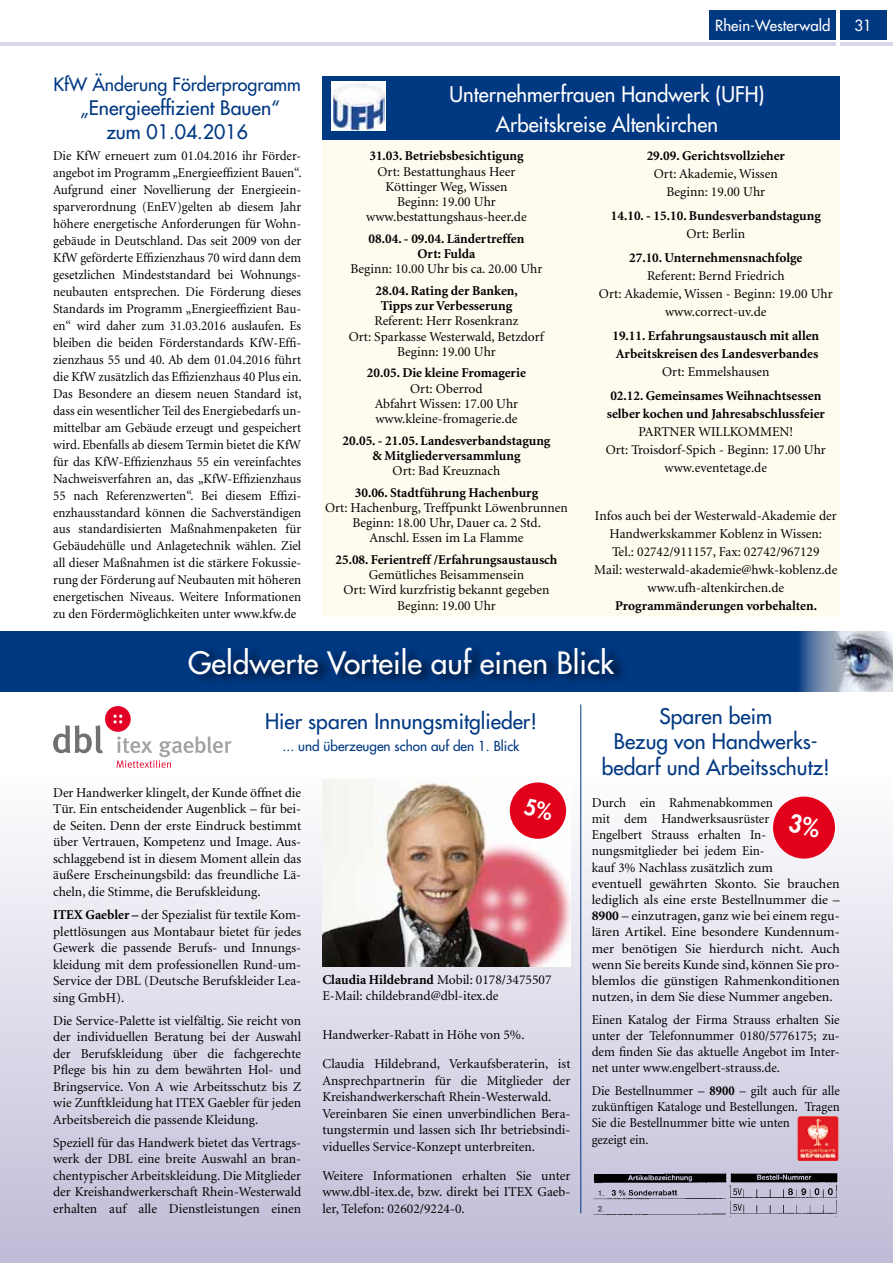
<style>
.page{position:relative;width:893px;height:1263px;background:#fff}
.page>*{position:absolute;margin:0;border:0;box-sizing:border-box;transform-origin:0 0}
.t1{font:30px "Futura LT";color:#fff}
.t2{font:21px/25.2px "Futura LT";color:#003882;text-align:center}
.t3{font:21px/30.5px "Futura LT";color:#fff;text-align:center}
.t4{font:19.5px/24px "Futura LT";color:#003882;text-align:center}
.t5{font:18px "Futura LT";color:#003882}
.t6{font:15px "Futura LT";color:#fff}
.t7{font:13.5px/16.5px "Minion LT";color:#000;text-align:center}
.t8{font:13.5px/17px "Minion LT";color:#000;text-align:justify;scale:.96 1}
.t9{font:700 13.5px/15.1px "Minion LT";color:#000;text-align:center}
.t10{font:13.5px/16.2px "Minion LT";color:#000;scale:.95 1}
.t11{font:13.5px "Futura LT";color:#003882}
.s1{font-weight:700}
</style>
<div class="page">
<hr style="left:0;top:43px;width:893px;height:3px;background:#d8d7ea">
<div style="left:709px;top:10px;width:178px;height:30px;background:#003882"></div>
<hr style="left:836px;top:0;width:4px;height:46px;background:#fff">
<div style="left:322px;top:77px;width:518px;height:540px;background:#fffbef"></div>
<div style="left:1px;top:772px;width:892px;height:491px;background:linear-gradient(to bottom,#fefefe,#bebbd7)"></div>
<img style="left:592px;top:1172px;width:248px;height:44px">
<img style="left:796px;top:1116px;width:44px;height:45px">
<div style="left:773px;top:796px;width:62px;height:62px;background:#e2001a;border-radius:50%"></div>
<img style="left:322px;top:780px;width:248px;height:187px">
<hr style="left:580px;top:704px;width:1px;height:509px;background:#003882">
<svg style="left:53px;top:706px;width:179px;height:62px"></svg>
<div style="left:1px;top:631px;width:892px;height:61px;background:#003882"></div>
<div style="left:189px;top:643px;width:440px;height:43px;background:#000;opacity:.7"></div>
<img style="left:799px;top:631px;width:94px;height:61px">
<div style="left:510px;top:782px;width:56px;height:57px;background:#e2001a;border-radius:50%"></div>
<div style="left:322px;top:77px;width:518px;height:63px;background:#003882"></div>
<svg style="left:384px;top:81px;width:2px;height:50px"></svg>
<img style="left:332px;top:81px;width:52px;height:50px">
<h3 class="t5" style="left:53px;top:72px;width:249px">KfW Änderung Förderprogramm</h3>
<h3 class="t4" style="left:80px;top:95px;width:201px">„Energieeffizient Bauen“ zum 01.04.2016</h3>
<p class="t8" style="left:53px;top:147px;width:260px">Die KfW erneuert zum 01.04.2016 ihr Förder&shy;angebot im Programm „Energieeffizient Bauen“.<br>Aufgrund einer Novellierung der Energieein&shy;sparverordnung (EnEV)gelten ab diesem Jahr höhere energetische Anforderungen für Wohn&shy;gebäude in Deutschland. Das seit 2009 von der KfW geförderte Effizienzhaus 70 wird dann dem gesetzlichen Mindeststandard bei Wohnungs&shy;neubauten entsprechen. Die Förderung dieses Standards im Programm „Energieeffizient Bau&shy;en“ wird daher zum 31.03.2016 auslaufen. Es bleiben die beiden Förderstandards KfW-Effi&shy;zienzhaus 55 und 40. Ab dem 01.04.2016 führt die KfW zusätzlich das Effizienzhaus 40 Plus ein.<br>Das Besondere an diesem neuen Standard ist, dass ein wesentlicher Teil des Energiebedarfs un&shy;mittelbar am Gebäude erzeugt und gespeichert wird. Ebenfalls ab diesem Termin bietet die KfW für das KfW-Effizienzhaus 55 ein vereinfachtes Nachweisverfahren an, das „KfW-Effizienzhaus 55 nach Referenzwerten“. Bei diesem Effizi&shy;enzhausstandard können die Sachverständigen aus standardisierten Maßnahmenpaketen für Gebäudehülle und Anlagetechnik wählen. Ziel all dieser Maßnahmen ist die stärkere Fokussie&shy;rung der Förderung auf Neubauten mit höheren energetischen Niveaus. Weitere Informationen zu den Fördermöglichkeiten unter www.kfw.de</p>
<p class="t6" style="left:715px;top:15px;width:117px">Rhein-Westerwald</p>
<p class="t6" style="left:854px;top:15px;width:19px">31</p>
<h2 class="t3" style="left:450px;top:79px;width:316px">Unternehmerfrauen Handwerk (UFH)<br>Arbeitskreise Altenkirchen</h2>
<p class="t9" style="left:369px;top:149px;width:156px">31.03. Betriebsbesichtigung</p>
<p class="t7" style="left:366px;top:164px;width:162px;line-height:15.1px">Ort: Bestattunghaus Heer<br>Köttinger Weg, Wissen<br>Beginn: 19.00 Uhr www.bestattungshaus-heer.de</p>
<p class="t9" style="left:369px;top:231px;width:157px">08.04. - 09.04. Ländertreffen<br>Ort: Fulda</p>
<p class="t7" style="left:350px;top:261px;width:193px">Beginn: 10.00 Uhr bis ca. 20.00 Uhr</p>
<p class="t9" style="left:376px;top:283px;width:144px">28.04. Rating der Banken,<br>Tipps zur Verbesserung</p>
<p class="t7" style="left:349px;top:314px;width:197px;line-height:15.1px">Referent: Herr Rosenkranz<br>Ort: Sparkasse Westerwald, Betzdorf<br>Beginn: 19.00 Uhr</p>
<p class="t9" style="left:367px;top:366px;width:160px">20.05. Die kleine Fromagerie</p>
<p class="t7" style="left:375px;top:381px;width:145px;line-height:15.1px">Ort: Oberrod<br>Abfahrt Wissen: 17.00 Uhr www.kleine-fromagerie.de</p>
<p class="t9" style="left:343px;top:433px;width:209px">20.05. - 21.05. Landesverbandstagung &amp; Mitgliederversammlung</p>
<p class="t7" style="left:393px;top:463px;width:109px">Ort: Bad Kreuznach</p>
<p class="t9" style="left:355px;top:485px;width:185px">30.06. Stadtführung Hachenburg</p>
<p class="t7" style="left:325px;top:500px;width:244px;line-height:15.1px">Ort: Hachenburg, Treffpunkt Löwenbrunnen<br>Beginn: 18.00 Uhr, Dauer ca. 2 Std.<br>Anschl. Essen im La Flamme</p>
<p class="t9" style="left:335px;top:552px;width:223px">25.08. Ferientreff /Erfahrungsaustausch</p>
<p class="t7" style="left:343px;top:568px;width:208px;line-height:15.1px">Gemütliches Beisammensein<br>Ort: Wird kurzfristig bekannt gegeben<br>Beginn: 19.00 Uhr</p>
<p class="t9" style="left:647px;top:149px;width:140px">29.09. Gerichtsvollzieher</p>
<p class="t7" style="left:654px;top:165px;width:125px;line-height:17.9px">Ort: Akademie, Wissen<br>Beginn: 19.00 Uhr</p>
<p class="t9" style="left:611px;top:209px;width:211px">14.10. - 15.10. Bundesverbandstagung</p>
<p class="t7" style="left:686px;top:226px;width:60px">Ort: Berlin</p>
<p class="t9" style="left:629px;top:251px;width:175px">27.10. Unternehmensnachfolge</p>
<p class="t7" style="left:599px;top:268px;width:235px;line-height:17.9px">Referent: Bernd Friedrich<br>Ort: Akademie, Wissen - Beginn: 19.00 Uhr www.correct-uv.de</p>
<p class="t9" style="left:612px;top:327px;width:208px;line-height:17.9px;text-align:left">19.11. Erfahrungsaustausch mit allen<br>Arbeitskreisen des Landesverbandes</p>
<p class="t7" style="left:662px;top:364px;width:109px">Ort: Emmelshausen</p>
<p class="t9" style="left:607px;top:387px;width:220px;line-height:17.9px;text-align:left">02.12. Gemeinsames Weihnachtsessen selber kochen und Jahresabschlussfeier</p>
<p class="t7" style="left:606px;top:423px;width:222px;line-height:17.9px">PARTNER WILLKOMMEN!<br>Ort: Troisdorf-Spich - Beginn: 17.00 Uhr www.eventetage.de</p>
<p class="t7" style="left:594px;top:507px;width:245px;line-height:17.9px">Infos auch bei der Westerwald-Akademie der Handwerkskammer Koblenz in Wissen:<br>Tel.: 02742/911157, Fax: 02742/967129<br>Mail: westerwald-akademie@hwk-koblenz.de www.ufh-altenkirchen.de</p>
<p class="t9" style="left:615px;top:598px;width:203px">Programmänderungen vorbehalten.</p>
<h1 class="t1" style="left:188px;top:643px;width:428px">Geldwerte Vorteile auf einen Blick</h1>
<h2 class="t2" style="left:265px;top:708px;width:273px">Hier sparen Innungsmitglieder!</h2>
<p class="t11" style="left:283px;top:737px;width:238px">... und überzeugen schon auf den 1. Blick</p>
<p class="t7" style="left:53px;top:785px;width:250px;text-align:justify">Der Handwerker klingelt, der Kunde öffnet die Tür. Ein entscheidender Augenblick – für bei&shy;de Seiten. Denn der erste Eindruck bestimmt über Vertrauen, Kompetenz und Image. Aus&shy;schlaggebend ist in diesem Moment allein das äußere Erscheinungsbild: das freundliche Lä&shy;cheln, die Stimme, die Berufskleidung.</p>
<p class="t7" style="left:53px;top:907px;width:250px;text-align:justify"><span class="s1">ITEX Gaebler –</span> der Spezialist für textile Kom&shy;plettlösungen aus Montabaur bietet für jedes Gewerk die passende Berufs- und Innungs&shy;kleidung mit dem professionellen Rund-um-Service der DBL (Deutsche Berufskleider Lea&shy;sing GmbH).</p>
<p class="t7" style="left:53px;top:1013px;width:250px;text-align:justify">Die Service-Palette ist vielfältig. Sie reicht von der individuellen Beratung bei der Auswahl der Berufskleidung über die fachgerechte Pflege bis hin zu dem bewährten Hol- und Bringservice. Von A wie Arbeitsschutz bis Z wie Zunftkleidung hat ITEX Gaebler für jeden Arbeitsbereich die passende Kleidung.</p>
<p class="t7" style="left:53px;top:1135px;width:250px;text-align:justify">Speziell für das Handwerk bietet das Vertrags&shy;werk der DBL eine breite Auswahl an bran&shy;chentypischer Arbeitskleidung. Die Mitglieder der Kreishandwerkerschaft Rhein-Westerwald erhalten auf alle Dienstleistungen einen</p>
<p class="t7" style="left:322px;top:972px;width:231px;text-align:left"><span class="s1">Claudia Hildebrand</span> Mobil: 0178/3475507<br>E-Mail: childebrand@dbl-itex.de</p>
<p class="t7" style="left:322px;top:1021px;width:250px;line-height:29.1px;text-align:left">Handwerker-Rabatt in Höhe von 5%.<br>Claudia Hildebrand, Verkaufsberaterin, ist</p>
<p class="t7" style="left:322px;top:1073px;width:250px;text-align:left">Ansprechpartnerin für die Mitglieder der Kreishandwerkerschaft Rhein-Westerwald.<br>Vereinbaren Sie einen unverbindlichen Bera&shy;tungstermin und lassen sich Ihr betriebsindi&shy;viduelles Service-Konzept unterbreiten.</p>
<p class="t7" style="left:322px;top:1168px;width:250px;text-align:justify">Weitere Informationen erhalten Sie unter www.dbl-itex.de, bzw. direkt bei ITEX Gaeb&shy;ler, Telefon: 02602/9224-0.</p>
<h2 class="t2" style="left:602px;top:704px;width:230px">Sparen beim<br>Bezug von Handwerks&shy;bedarf und Arbeitsschutz!</h2>
<p class="t7" style="left:592px;top:795px;width:249px;text-align:left">Durch ein Rahmenabkommen<br>mit dem Handwerksausrüster<br>Engelbert Strauss erhalten In&shy;nungsmitglieder bei jedem Ein--<br>kauf 3% Nachlass zusätzlich zum<br>eventuell gewährten Skonto. Sie brauchen lediglich als eine erste Bestellnummer die – <span class="s1">8900</span> – einzutragen, ganz wie bei einem regu&shy;lären Artikel. Eine besondere Kundennum&shy;mer benötigen Sie hierdurch nicht. Auch wenn Sie bereits Kunde sind, können Sie pro&shy;blemlos die günstigen Rahmenkonditionen nutzen, in dem Sie diese Nummer angeben.</p>
<p class="t7" style="left:592px;top:1012px;width:249px;text-align:justify">Einen Katalog der Firma Strauss erhalten Sie unter der Telefonnummer 0180/5776175; zu&shy;dem finden Sie das aktuelle Angebot im Inter&shy;net unter www.engelbert-strauss.de.</p>
<p class="t10" style="left:592px;top:1083px;width:263px">Die Bestellnummer – <span class="s1">8900</span> – gilt auch für alle zukünftigen Kataloge und Bestellungen. Tragen Sie die Bestellnummer bitte wie unten<br>gezeigt ein.</p>
</div>
